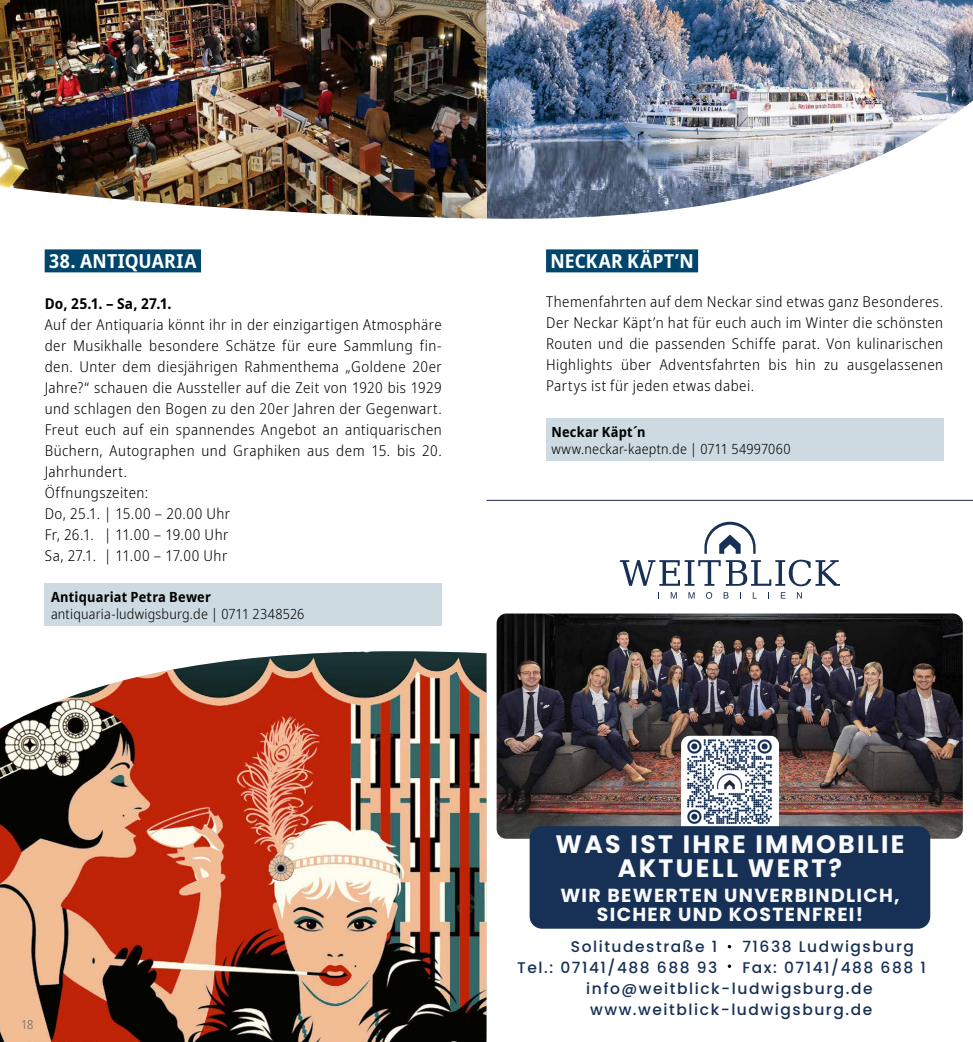
<style>
.page{position:relative;width:973px;height:1042px;background:#fff}
.page>*{position:absolute;margin:0;border:0;box-sizing:border-box;transform-origin:0 0}
.t1{font:700 25.2px/24px "Poppins";letter-spacing:.09em;color:#f9fafc;text-align:center}
.t2{font:700 semi-condensed 19.25px "Noto Sans";letter-spacing:.015em;color:#fff}
.t3{font:700 18.9px/18.7px "Poppins";letter-spacing:.07em;color:#f9fafc;text-align:center}
.t4{font:500 15.4px/20.8px "Poppins";letter-spacing:.1em;color:#163056;text-align:right}
.t5{font:300 semi-condensed 14.88px/21px "Noto Sans";letter-spacing:.03em;color:#000;text-align:justify}
.t6{font:700 semi-condensed 14.88px "Noto Sans";letter-spacing:.025em;color:#000}
.t7{font:300 semi-condensed 14px "Noto Sans";letter-spacing:.015em;color:#000}
.t8{font:700 semi-condensed 14px "Noto Sans";letter-spacing:.015em;color:#000}
.t9{font:300 semi-condensed 12.25px "Noto Sans";color:#646363}
</style>
<div class="page">
<img style="left:486px;top:0;width:486px;height:219px">
<div style="left:546px;top:418px;width:397px;height:43px;background:#cddae2"></div>
<div style="left:546px;top:249px;width:152px;height:23px;background:#00456c"></div>
<div style="left:45px;top:249px;width:156px;height:23px;background:#00456c"></div>
<div style="left:45px;top:583px;width:396px;height:42px;background:#cddae2"></div>
<img style="left:0;top:651px;width:486px;height:391px">
<img style="left:0;top:0;width:486px;height:219px">
<hr style="left:486px;top:500px;width:486px;height:1px;background:#212b4f">
<img style="left:496px;top:613px;width:466px;height:226px">
<svg style="left:688px;top:592px;width:6px;height:6px"></svg>
<svg style="left:706px;top:592px;width:6px;height:7px"></svg>
<svg style="left:670px;top:592px;width:6px;height:6px"></svg>
<svg style="left:796px;top:592px;width:5px;height:6px"></svg>
<svg style="left:752px;top:592px;width:4px;height:6px"></svg>
<svg style="left:780px;top:592px;width:5px;height:6px"></svg>
<svg style="left:723px;top:592px;width:5px;height:6px"></svg>
<svg style="left:620px;top:560px;width:219px;height:26px"></svg>
<svg style="left:704px;top:522px;width:51px;height:32px"></svg>
<svg style="left:727px;top:964px;width:4px;height:4px"></svg>
<div style="left:681px;top:736px;width:97px;height:98px;background:#fff;border-radius:9px"></div>
<img style="left:683px;top:736px;width:92px;height:89px">
<div style="left:529px;top:826px;width:401px;height:102px;background:#163056;border-radius:12px"></div>
<p class="t2" style="left:49px;top:247px;width:149px">38. ANTIQUARIA</p>
<p class="t6" style="left:45px;top:293px;width:128px">Do, 25.1. – Sa, 27.1.</p>
<p class="t5" style="left:45px;top:314px;width:398px;text-align:left">Auf der Antiquaria könnt ihr in der einzigartigen Atmosphäre der Musikhalle besondere Schätze für eure Sammlung fin‑ den. Unter dem diesjährigen Rahmenthema „Goldene 20er Jahre?“ schauen die Aussteller auf die Zeit von 1920 bis 1929 und schlagen den Bogen zu den 20er Jahren der Gegenwart.<br>Freut euch auf ein spannendes Angebot an antiquarischen Büchern, Autographen und Graphiken aus dem 15. bis 20.<br>Jahrhundert.<br>Öffnungszeiten:<br>Do, 25.1. | 15.00 – 20.00 Uhr<br>Fr, 26.1. | 11.00 – 19.00 Uhr<br>Sa, 27.1. | 11.00 – 17.00 Uhr</p>
<p class="t8" style="left:51px;top:586px;width:161px">Antiquariat Petra Bewer</p>
<p class="t7" style="left:51px;top:603px;width:255px">antiquaria-ludwigsburg.de | 0711 2348526</p>
<p class="t2" style="left:550px;top:247px;width:145px">NECKAR KÄPT’N</p>
<p class="t5" style="left:546px;top:291px;width:398px">Themenfahrten auf dem Neckar sind etwas ganz Besonderes.<br>Der Neckar Käpt’n hat für euch auch im Winter die schönsten Routen und die passenden Schiffe parat. Von kulinarischen Highlights über Adventsfahrten bis hin zu ausgelassenen Partys ist für jeden etwas dabei.</p>
<p class="t8" style="left:551px;top:422px;width:95px">Neckar Käpt´n</p>
<p class="t7" style="left:551px;top:439px;width:241px">www.neckar-kaeptn.de | 0711 54997060</p>
<p class="t9" style="left:21px;top:1016px;width:14px">18</p>
<h1 class="t1" style="left:555px;top:832px;width:350px">WAS IST IHRE IMMOBILIE<br>AKTUELL WERT?</h1>
<p class="t3" style="left:560px;top:886px;width:341px">WIR BEWERTEN UNVERBINDLICH,<br>SICHER UND KOSTENFREI!</p>
<p class="t4" style="left:517px;top:936px;width:201px">Solitudestraße 1<br>Tel.: 07141/488 688 93</p>
<p class="t4" style="left:742px;top:936px;width:173px">71638 Ludwigsburg</p>
<p class="t4" style="left:742px;top:957px;width:185px">Fax: 07141/488 688 1</p>
<p class="t4" style="left:586px;top:978px;width:288px">info@weitblick-ludwigsburg.de</p>
<p class="t4" style="left:590px;top:999px;width:283px">www.weitblick-ludwigsburg.de</p>
</div>
